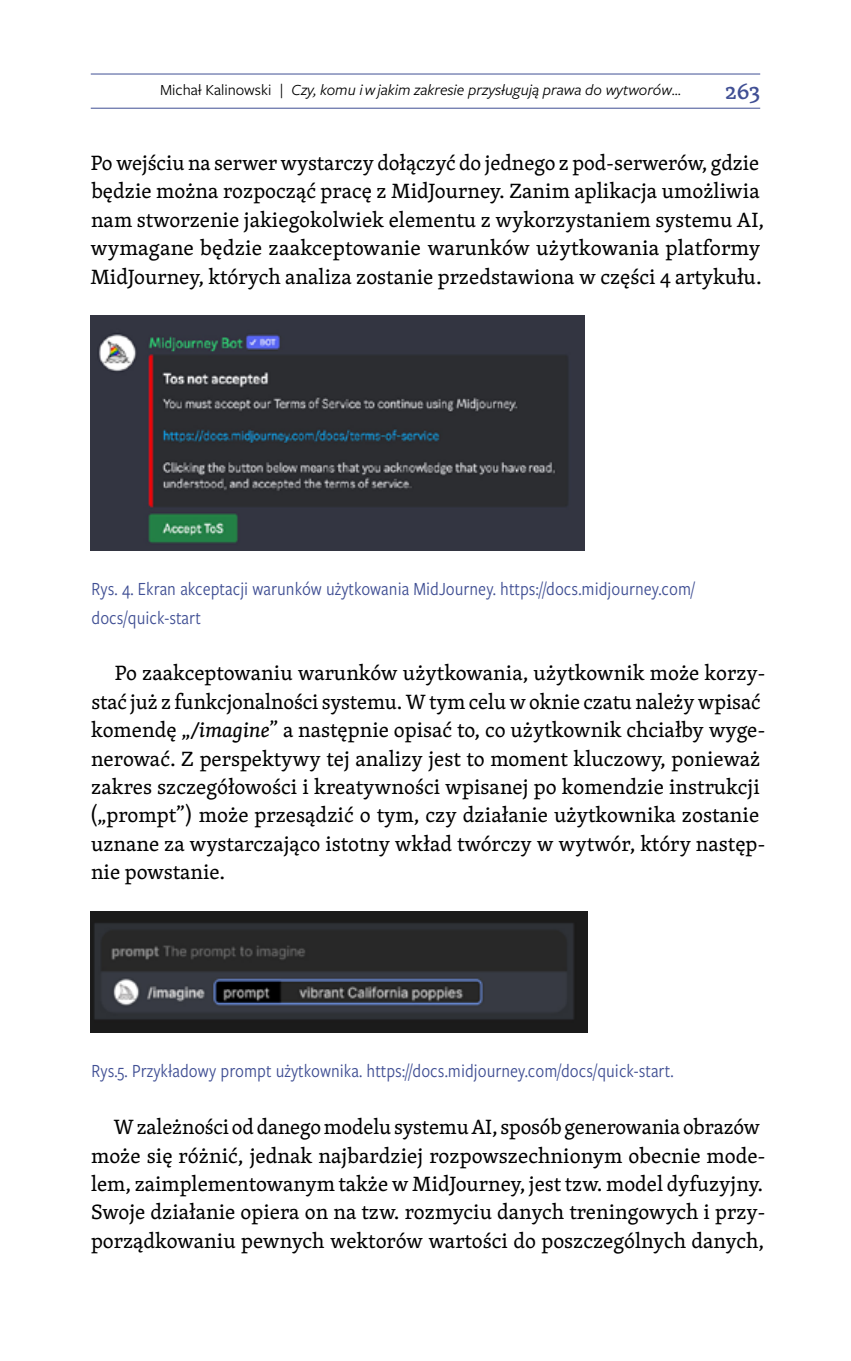
<style>
.page{position:relative;width:851px;height:1361px;background:#fff}
.page>*{position:absolute;margin:0;border:0;box-sizing:border-box;transform-origin:0 0}
.t1{font:500 24px "Skolar PE";color:#404f94}
.t2{font:21.2px/28.4px "Skolar PE";color:#000}
.t3{font:19.2px/28.4px "Freight Sans Cnd Pro";color:#404f94}
.t4{font:italic 16px "Freight Sans Pro";color:#000}
.s1{font-style:normal}
.s2{font-style:italic}
</style>
<div class="page">
<hr style="left:91px;top:108px;width:669px;height:1px;background:#404f94">
<hr style="left:91px;top:74px;width:669px;height:1px;background:#404f94">
<img style="left:91px;top:316px;width:493px;height:234px">
<img style="left:91px;top:911px;width:496px;height:121px">
<p class="t4" style="left:160px;top:79px;width:522px"><span class="s1">Michał Kalinowski |</span> Czy, komu i w jakim zakresie przysługują prawa do wytworów<span class="s1">…</span></p>
<p class="t1" style="left:725px;top:72px;width:37px">263</p>
<p class="t2" style="left:90px;top:148px;width:675px">Po wejściu na serwer wystarczy dołączyć do jednego z pod-serwerów, gdzie będzie można rozpocząć pracę z MidJourney. Zanim aplikacja umożliwia nam stworzenie jakiegokolwiek elementu z wykorzystaniem systemu AI, wymagane będzie zaakceptowanie warunków użytkowania platformy MidJourney, których analiza zostanie przedstawiona w części 4 artykułu.</p>
<p class="t3" style="left:92px;top:574px;width:604px">Rys. 4. Ekran akceptacji warunków użytkowania MidJourney. https://docs.midjourney.com/ docs/quick-start</p>
<p class="t2" style="left:90px;top:658px;width:677px;text-indent:25px">Po zaakceptowaniu warunków użytkowania, użytkownik może korzy&shy;stać już z funkcjonalności systemu. W tym celu w oknie czatu należy wpisać komendę „<span class="s2">/imagine</span>” a następnie opisać to, co użytkownik chciałby wyge&shy;nerować. Z perspektywy tej analizy jest to moment kluczowy, ponieważ zakres szczegółowości i kreatywności wpisanej po komendzie instrukcji („prompt”) może przesądzić o tym, czy działanie użytkownika zostanie uznane za wystarczająco istotny wkład twórczy w wytwór, który następ&shy;nie powstanie.</p>
<p class="t3" style="left:92px;top:1056px;width:583px">Rys.5. Przykładowy prompt użytkownika. https://docs.midjourney.com/docs/quick-start.</p>
<p class="t2" style="left:91px;top:1112px;width:676px;text-indent:23px">W zależności od danego modelu systemu AI, sposób generowania obrazów może się różnić, jednak najbardziej rozpowszechnionym obecnie mode&shy;lem, zaimplementowanym także w MidJourney, jest tzw. model dyfuzyjny.<br>Swoje działanie opiera on na tzw. rozmyciu danych treningowych i przy&shy;porządkowaniu pewnych wektorów wartości do poszczególnych danych,</p>
</div>
